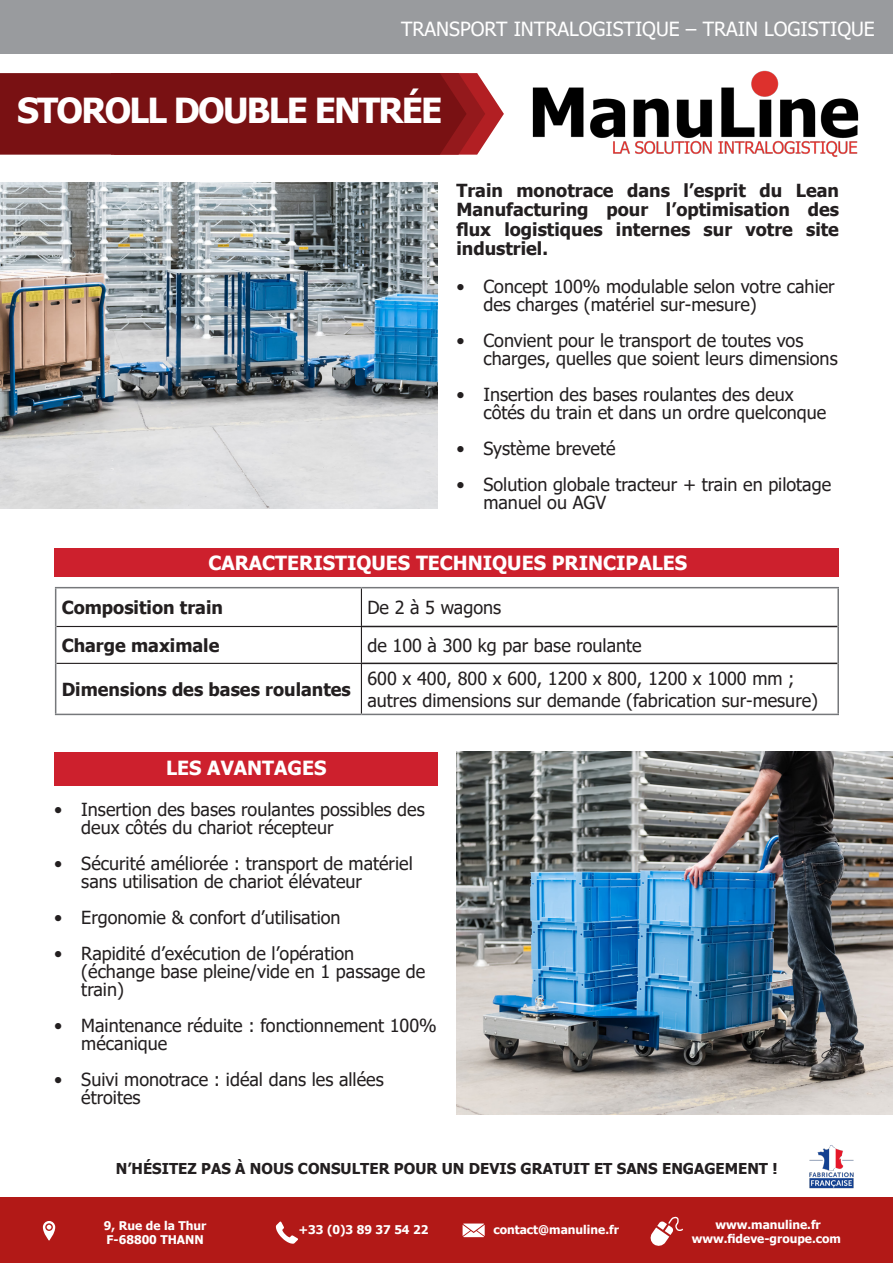
<style>
.page{position:relative;width:893px;height:1263px;background:#fff}
.page>*{position:absolute;margin:0;border:0;box-sizing:border-box;transform-origin:0 0}
.t1{font:700 34.5px "Tahoma";letter-spacing:-.05em;color:#fff}
.t2{font:700 19.5px "Tahoma";color:#fff}
.t3{font:19.5px "Tahoma";color:#fff}
.t4{font:18px/18px "Tahoma";color:#231f20}
.t5{font:700 18px/19.5px "Tahoma";color:#231f20;text-align:justify}
.t6{font:700 15px "Tahoma";color:#231f20}
.t7{font:700 12px/14.4px "Tahoma";color:#fff;text-align:center}
</style>
<div class="page">
<img style="left:809px;top:1145px;width:45px;height:44px">
<div style="left:0;top:1197px;width:893px;height:66px;background:#b21917"></div>
<svg style="left:43px;top:1221px;width:12px;height:20px"></svg>
<svg style="left:276px;top:1221px;width:22px;height:23px"></svg>
<svg style="left:463px;top:1223px;width:22px;height:14px"></svg>
<div style="left:0;top:0;width:893px;height:54px;background:#999b9e"></div>
<img style="left:532px;top:70px;width:327px;height:87px">
<svg style="left:0;top:73px;width:504px;height:82px;background:#7f181a"></svg>
<svg style="left:651px;top:1217px;width:32px;height:29px"></svg>
<div style="left:54px;top:548px;width:785px;height:29px;background:#cd202d"></div>
<svg style="left:56px;top:588px;width:305px;height:126px"></svg>
<hr style="left:362px;top:626px;width:475px;height:1px;background:#231f20">
<hr style="left:362px;top:663px;width:475px;height:1px;background:#231f20">
<hr style="left:361px;top:588px;width:1px;height:38px;background:#231f20">
<hr style="left:56px;top:626px;width:306px;height:1px;background:#231f20">
<hr style="left:361px;top:627px;width:1px;height:36px;background:#231f20">
<hr style="left:56px;top:663px;width:306px;height:1px;background:#231f20">
<hr style="left:361px;top:664px;width:1px;height:50px;background:#231f20">
<hr style="left:55px;top:587px;width:306px;height:1px;background:#76787b">
<hr style="left:55px;top:588px;width:1px;height:38px;background:#76787b">
<hr style="left:361px;top:587px;width:478px;height:1px;background:#76787b">
<hr style="left:837px;top:588px;width:2px;height:38px;background:#76787b">
<hr style="left:55px;top:626px;width:1px;height:37px;background:#76787b">
<hr style="left:837px;top:626px;width:2px;height:37px;background:#76787b">
<hr style="left:55px;top:663px;width:1px;height:51px;background:#76787b">
<hr style="left:837px;top:663px;width:2px;height:51px;background:#76787b">
<hr style="left:55px;top:714px;width:306px;height:1px;background:#76787b">
<hr style="left:361px;top:714px;width:478px;height:1px;background:#76787b">
<div style="left:54px;top:752px;width:384px;height:33px;background:#cd202d"></div>
<img style="left:0;top:183px;width:438px;height:326px">
<img style="left:456px;top:752px;width:437px;height:362px">
<p class="t3" style="left:401px;top:16px;width:475px">TRANSPORT INTRALOGISTIQUE – TRAIN LOGISTIQUE</p>
<p class="t1" style="left:17px;top:86px;width:427px">STOROLL DOUBLE ENTRÉE</p>
<p class="t5" style="left:456px;top:181px;width:384px">Train monotrace dans l’esprit du Lean Manufacturing pour l’optimisation des flux logistiques internes sur votre site industriel.</p>
<p class="t4" style="left:483px;top:278px;width:353px;text-indent:-27px">• Concept 100% modulable selon votre cahier des charges (matériel sur-mesure)</p>
<p class="t4" style="left:483px;top:332px;width:356px;text-indent:-27px">• Convient pour le transport de toutes vos charges, quelles que soient leurs dimensions</p>
<p class="t4" style="left:483px;top:386px;width:344px;text-indent:-27px">• Insertion des bases roulantes des deux côtés du train et dans un ordre quelconque</p>
<p class="t4" style="left:456px;top:440px;width:161px">• Système breveté</p>
<p class="t4" style="left:483px;top:476px;width:349px;text-indent:-27px">• Solution globale tracteur + train en pilotage manuel ou AGV</p>
<p class="t2" style="left:208px;top:549px;width:480px">CARACTERISTIQUES TECHNIQUES PRINCIPALES</p>
<p class="t5" style="left:62px;top:598px;width:163px">Composition train</p>
<p class="t4" style="left:367px;top:599px;width:135px">De 2 à 5 wagons</p>
<p class="t5" style="left:62px;top:636px;width:159px">Charge maximale</p>
<p class="t4" style="left:367px;top:637px;width:276px">de 100 à 300 kg par base roulante</p>
<p class="t5" style="left:62px;top:680px;width:291px">Dimensions des bases roulantes</p>
<p class="t4" style="left:367px;top:670px;width:429px">600 x 400, 800 x 600, 1200 x 800, 1200 x 1000 mm ;</p>
<p class="t4" style="left:367px;top:692px;width:452px">autres dimensions sur demande (fabrication sur-mesure)</p>
<p class="t2" style="left:166px;top:754px;width:162px">LES AVANTAGES</p>
<p class="t4" style="left:81px;top:801px;width:345px;text-indent:-27px">• Insertion des bases roulantes possibles des deux côtés du chariot récepteur</p>
<p class="t4" style="left:81px;top:855px;width:333px;text-indent:-27px">• Sécurité améliorée : transport de matériel sans utilisation de chariot élévateur</p>
<p class="t4" style="left:54px;top:909px;width:288px">• Ergonomie &amp; confort d’utilisation</p>
<p class="t4" style="left:81px;top:945px;width:345px;text-indent:-27px">• Rapidité d’exécution de l’opération (échange base pleine/vide en 1 passage de train)</p>
<p class="t4" style="left:81px;top:1017px;width:357px;text-indent:-27px">• Maintenance réduite : fonctionnement 100% mécanique</p>
<p class="t4" style="left:81px;top:1071px;width:304px;text-indent:-27px">• Suivi monotrace : idéal dans les allées étroites</p>
<p class="t6" style="left:116px;top:1158px;width:663px">N’HÉSITEZ PAS À NOUS CONSULTER POUR UN DEVIS GRATUIT ET SANS ENGAGEMENT !</p>
<p class="t7" style="left:104px;top:1219px;width:104px;text-align:left">9, Rue de la Thur<br>F-68800 THANN</p>
<p class="t7" style="left:298px;top:1223px;width:132px">+33 (0)3 89 37 54 22</p>
<p class="t7" style="left:493px;top:1223px;width:127px">contact@manuline.fr</p>
<p class="t7" style="left:692px;top:1218px;width:151px">www.manuline.fr www.fideve-groupe.com</p>
</div>
